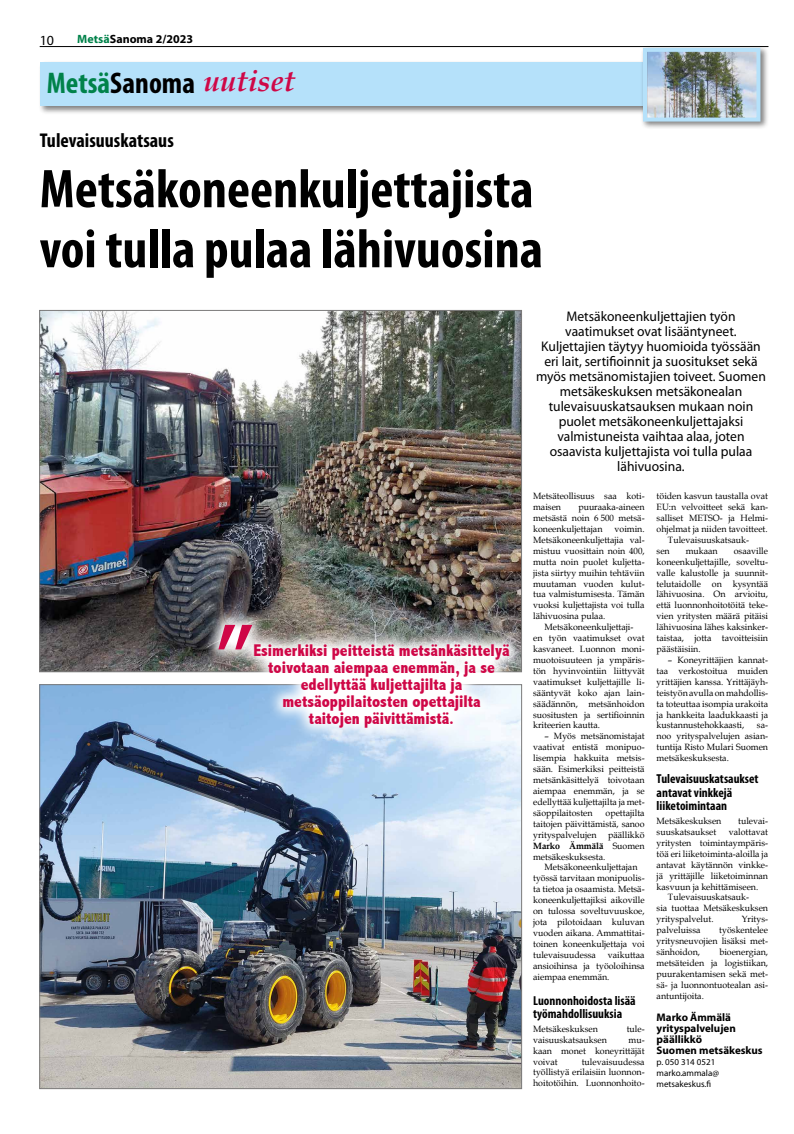
<style>
.page{position:relative;width:794px;height:1134px;background:#fff}
.page>*{position:absolute;margin:0;border:0;box-sizing:border-box;transform-origin:0 0}
.t1{font:90px "Tahoma";color:#cf0747}
.t2{font:700 condensed 55px/60px "Myriad Pro";color:#000}
.t3{font:italic 700 30px "Book Antiqua";color:#cf0747}
.t4{font:700 condensed 20px "Myriad Pro";color:#000}
.t5{font:800 condensed 17px/17px "Abadi";color:#cf0747;text-align:center}
.t6{font:14px/15px "Myriad Pro";color:#000;text-align:center}
.t7{font:700 condensed 13px/13.5px "Myriad Pro";color:#000}
.t8{font:700 12px "Myriad Pro";color:#000}
.t9{font:700 11px/11px "Myriad Pro";color:#000}
.t10{font:9.1px/10.9px "Book Antiqua";color:#000;text-align:justify}
.t11{font:9px/11px "Myriad Pro";color:#000}
.s1{color:#00824a}
.s2{font-family:"Myriad Pro";font-style:normal;font-stretch:condensed;color:#00824a}
.s3{font-family:"Myriad Pro";font-style:normal;font-stretch:condensed;color:#000}
.s4{font-weight:700}
</style>
<div class="page">
<hr style="left:40px;top:46px;width:728px;height:1px;background:#000">
<div style="left:38px;top:60px;width:628px;height:55px;background:#000;opacity:.5"></div>
<div style="left:40px;top:62px;width:616px;height:44px;background:#b5e1fa"></div>
<div style="left:640px;top:45px;width:129px;height:85px;background:#000;opacity:.5"></div>
<img style="left:648px;top:53px;width:107px;height:64px">
<div style="left:643px;top:48px;width:117px;height:74px;border:4px solid #b5e1fa"></div>
<img style="left:41px;top:312px;width:479px;height:358px">
<img style="left:41px;top:686px;width:479px;height:401px">
<svg style="left:203px;top:609px;width:320px;height:134px"></svg>
<h3 class="t6" style="left:40px;top:32px;width:16px">10</h3>
<h3 class="t8" style="left:77px;top:31px;width:117px"><span class="s1">Metsä</span>Sanoma 2/2023</h3>
<h3 class="t3" style="left:47px;top:60px;width:250px"><span class="s2">Metsä</span><span class="s3">Sanoma</span> uutiset</h3>
<h3 class="t4" style="left:40px;top:128px;width:136px">Tulevaisuuskatsaus</h3>
<h2 class="t2" style="left:40px;top:158px;width:505px">Metsäkoneenkuljettajista voi tulla pulaa lähivuosina</h2>
<p class="t6" style="left:536px;top:308px;width:231px">Metsäkoneenkuljettajien työn vaatimukset ovat lisääntyneet.<br>Kuljettajien täytyy huomioida työssään eri lait, sertifioinnit ja suositukset sekä myös metsänomistajien toiveet. Suomen metsäkeskuksen metsäkonealan tulevaisuuskatsauksen mukaan noin puolet metsäkoneenkuljettajaksi valmistuneista vaihtaa alaa, joten osaavista kuljettajista voi tulla pulaa lähivuosina.</p>
<p class="t10" style="left:533px;top:490px;width:113px">Metsäteollisuus saa koti&shy;maisen</p>
<p class="t10" style="left:656px;top:490px;width:113px">töiden kasvun taustalla ovat</p>
<p class="t10" style="left:656px;top:501px;width:113px">EU:n velvoitteet sekä kan-</p>
<p class="t10" style="left:656px;top:512px;width:113px">salliset METSO- ja Helmi-</p>
<p class="t10" style="left:656px;top:523px;width:112px">ohjelmat ja niiden tavoitteet.</p>
<p class="t10" style="left:668px;top:534px;width:83px">Tulevaisuuskatsauk-</p>
<p class="t10" style="left:656px;top:545px;width:15px">sen</p>
<p class="t10" style="left:686px;top:545px;width:33px">mukaan</p>
<p class="t10" style="left:533px;top:501px;width:113px;text-indent:45px">puuraaka-aineen metsästä noin 6 500 metsä&shy;koneenkuljettajan</p>
<p class="t10" style="left:533px;top:523px;width:113px;text-indent:81px">voimin.<br>Metsäkoneenkuljettajia val&shy;mistuu vuosittain noin 400, mutta noin puolet kuljetta&shy;jista siirtyy muihin tehtäviin muutaman vuoden kulut&shy;tua valmistumisesta. Tämän vuoksi kuljettajista voi tulla lähivuosina pulaa.</p>
<p class="t10" style="left:533px;top:621px;width:113px;text-align:left;text-indent:11px">Metsäkoneenkuljettaji&shy;en työn vaatimukset ovat kasvaneet. Luonnon moni&shy;muotoisuuteen ja ympäris&shy;tön hyvinvointiin liittyvät vaatimukset kuljettajille li&shy;sääntyvät koko ajan lain&shy;säädännön, metsänhoidon suositusten ja sertifioinnin kriteerien kautta.</p>
<p class="t10" style="left:533px;top:731px;width:113px;text-indent:11px">– Myös metsänomistajat vaativat entistä monipuo&shy;lisempia hakkuita metsis&shy;sään. Esimerkiksi peitteistä metsänkäsittelyä toivotaan aiempaa enemmän, ja se edellyttää kuljettajilta ja met&shy;säoppilaitosten</p>
<p class="t10" style="left:656px;top:545px;width:113px;text-indent:77px">osaaville koneenkuljettajille, soveltu&shy;valle kalustolle ja suunnit&shy;telutaidolle on kysyntää lähivuosina. On arvioitu, että luonnonhoitotöitä teke&shy;vien yritysten määrä pitäisi lähivuosina lähes kaksinker&shy;taistaa, jotta tavoitteisiin päästäisiin.</p>
<p class="t10" style="left:656px;top:654px;width:113px;text-indent:11px">– Koneyrittäjien kannat&shy;taa verkostoitua muiden yrittäjien kanssa. Yrittäjäyh&shy;teistyön avulla on mahdollis&shy;ta toteuttaa isompia urakoita ja hankkeita laadukkaasti ja kustannustehokkaasti,</p>
<h1 class="t1" style="left:214px;top:600px;width:37px">”</h1>
<h3 class="t5" style="left:253px;top:642px;width:258px">Esimerkiksi peitteistä metsänkäsittelyä toivotaan aiempaa enemmän, ja se edellyttää kuljettajilta ja metsäoppilaitosten opettajilta<br>taitojen päivittämistä.</h3>
<p class="t10" style="left:656px;top:720px;width:113px;text-indent:100px">sa&shy;noo yrityspalvelujen asian&shy;tuntija Risto Mulari Suomen metsäkeskuksesta.</p>
<h3 class="t7" style="left:656px;top:772px;width:104px">Tulevaisuuskatsaukset antavat vinkkejä liiketoimintaan</h3>
<p class="t10" style="left:656px;top:815px;width:66px">Metsäkeskuksen</p>
<p class="t10" style="left:738px;top:815px;width:31px">tulevai-</p>
<p class="t10" style="left:656px;top:826px;width:61px">suuskatsaukset</p>
<p class="t10" style="left:729px;top:826px;width:41px">valottavat</p>
<p class="t10" style="left:656px;top:837px;width:113px">yritysten toimintaympäris-</p>
<p class="t10" style="left:656px;top:848px;width:113px">töä eri liiketoiminta-aloilla ja</p>
<p class="t10" style="left:656px;top:859px;width:113px">antavat käytännön vinkke-</p>
<p class="t10" style="left:656px;top:870px;width:113px">jä yrittäjille liiketoiminnan</p>
<p class="t10" style="left:656px;top:881px;width:103px">kasvuun ja kehittämiseen.</p>
<p class="t10" style="left:668px;top:892px;width:83px">Tulevaisuuskatsauk-</p>
<p class="t10" style="left:656px;top:903px;width:113px">sia tuottaa Metsäkeskuksen</p>
<p class="t10" style="left:656px;top:913px;width:58px">yrityspalvelut.</p>
<p class="t10" style="left:741px;top:913px;width:28px">Yritys-</p>
<p class="t10" style="left:656px;top:924px;width:45px">palveluissa</p>
<p class="t10" style="left:533px;top:807px;width:113px;text-indent:72px">opettajilta taitojen päivittämistä, sanoo yrityspalvelujen</p>
<p class="t10" style="left:533px;top:829px;width:113px;text-indent:75px">päällikkö <span class="s4">Marko Ämmälä</span> Suomen metsäkeskuksesta.</p>
<p class="t10" style="left:533px;top:862px;width:113px;text-align:left;text-indent:11px">Metsäkoneenkuljettajan työssä tarvitaan monipuolis&shy;ta tietoa ja osaamista. Metsä&shy;koneenkuljettajiksi aikoville on tulossa soveltuvuuskoe, jota pilotoidaan kuluvan vuoden aikana. Ammattitai&shy;toinen koneenkuljettaja voi tulevaisuudessa</p>
<p class="t10" style="left:656px;top:924px;width:113px;text-indent:63px">työskentelee yritysneuvojien lisäksi met&shy;sänhoidon,</p>
<p class="t10" style="left:656px;top:946px;width:113px;text-indent:63px">bioenergian, metsäteiden ja logistiikan, puurakentamisen sekä met&shy;sä- ja luonnontuotealan asi&shy;antuntijoita.</p>
<p class="t9" style="left:656px;top:1011px;width:108px">Marko Ämmälä yrityspalvelujen päällikkö<br>Suomen metsäkeskus</p>
<p class="t11" style="left:656px;top:1056px;width:64px">p. 050 314 0521 marko.ammala@ metsakeskus.fi</p>
<p class="t10" style="left:533px;top:949px;width:113px;text-indent:75px">vaikuttaa ansioihinsa ja työoloihinsa aiempaa enemmän.</p>
<h3 class="t7" style="left:533px;top:993px;width:104px">Luonnonhoidosta lisää työmahdollisuuksia</h3>
<p class="t10" style="left:533px;top:1023px;width:66px">Metsäkeskuksen</p>
<p class="t10" style="left:626px;top:1023px;width:19px">tule-</p>
<p class="t10" style="left:533px;top:1034px;width:75px">vaisuuskatsauksen</p>
<p class="t10" style="left:533px;top:1034px;width:113px;text-indent:95px">mu&shy;kaan monet koneyrittäjät voivat</p>
<p class="t10" style="left:533px;top:1056px;width:113px;text-indent:49px">tulevaisuudessa työllistyä erilaisiin luonnon&shy;hoitotöihin. Luonnonhoito-</p>
</div>
